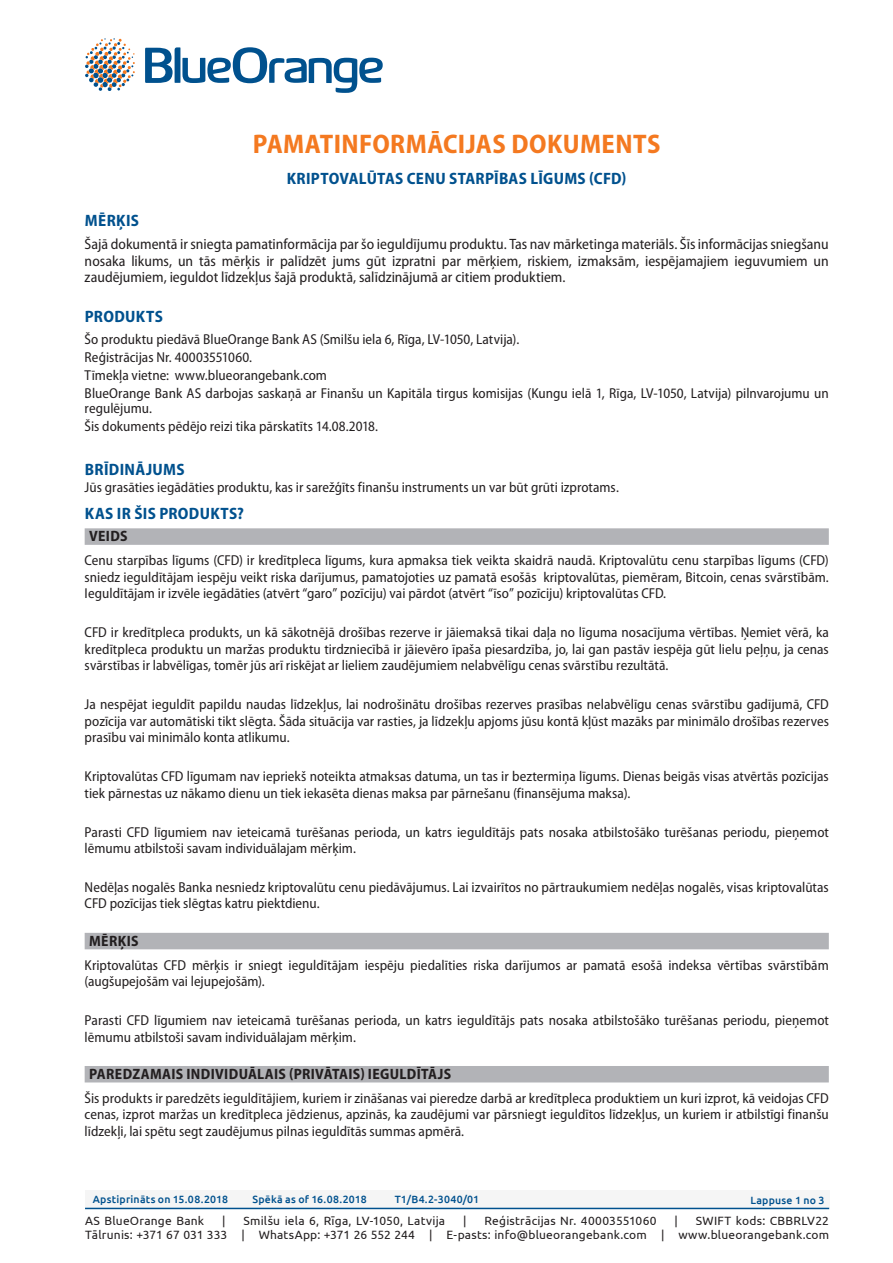
<style>
.page{position:relative;width:893px;height:1263px;background:#fff}
.page>*{position:absolute;margin:0;border:0;box-sizing:border-box;transform-origin:0 0}
.oranžais_vrksts{font:700 semi-condensed 27px "Myriad Pro";letter-spacing:.015em;color:#f47920}
.oranžais_vrksts-2{font:700 semi-condensed 16.5px "Myriad Pro";letter-spacing:.015em;color:#00518e}
.skaidrojumu_VR{font:700 semi-condensed 16.5px "Myriad Pro";letter-spacing:.02em;color:#00518e}
.pamattexts{font:700 semi-condensed 16.5px "Myriad Pro";letter-spacing:.02em;color:#00518e}
.pamattexts-2{font:semi-condensed 15px/16.5px "Myriad Pro";color:#231f20;text-align:justify}
.grafiku_vrksts{font:700 semi-condensed 15px "Myriad Pro";letter-spacing:.02em;color:#231f20}
.pamattexts-3{font:semi-condensed 14.4px/16.5px "Myriad Pro";color:#231f20}
.t1{font:12px/14.1px "Ubuntu";letter-spacing:.02em;color:#231f20;text-align:right}
.t2{font:500 10.5px "Ubuntu";letter-spacing:.02em;color:#00518e}
</style>
<div class="page">
<div style="left:85px;top:1191px;width:744px;height:17px;background:#f5f5f5"></div>
<hr style="left:85px;top:1208px;width:744px;height:1px;background:#00518e">
<svg style="left:145px;top:47px;width:238px;height:46px"></svg>
<svg style="left:85px;top:38px;width:50px;height:53px"></svg>
<div style="left:85px;top:528px;width:744px;height:17px;background:#b2b3b7"></div>
<div style="left:85px;top:933px;width:744px;height:16px;background:#b2b3b7"></div>
<div style="left:85px;top:1066px;width:744px;height:16px;background:#b2b3b7"></div>
<p class="oranžais_vrksts" style="left:253px;top:126px;width:409px">PAMATINFORMĀCIJAS DOKUMENTS</p>
<p class="oranžais_vrksts-2" style="left:287px;top:168px;width:341px">KRIPTOVALŪTAS CENU STARPĪBAS LĪGUMS (CFD)</p>
<p class="skaidrojumu_VR" style="left:85px;top:209px;width:56px">MĒRĶIS</p>
<p class="pamattexts-2" style="left:85px;top:236px;width:746px">Šajā dokumentā ir sniegta pamatinformācija par šo ieguldījumu produktu. Tas nav mārketinga materiāls. Šīs informācijas sniegšanu nosaka likums, un tās mērķis ir palīdzēt jums gūt izpratni par mērķiem, riskiem, izmaksām, iespējamajiem ieguvumiem un zaudējumiem, ieguldot līdzekļus šajā produktā, salīdzinājumā ar citiem produktiem.</p>
<p class="skaidrojumu_VR" style="left:85px;top:305px;width:80px">PRODUKTS</p>
<p class="pamattexts-3" style="left:85px;top:330px;width:436px">Šo produktu piedāvā BlueOrange Bank AS (Smilšu iela 6, Rīga, LV-1050, Latvija).</p>
<p class="pamattexts-3" style="left:85px;top:348px;width:169px">Reģistrācijas Nr. 40003551060.</p>
<p class="pamattexts-3" style="left:85px;top:366px;width:244px">Tīmekļa vietne: www.blueorangebank.com</p>
<p class="pamattexts-3" style="left:85px;top:385px;width:746px;line-height:15px">BlueOrange Bank AS darbojas saskaņā ar Finanšu un Kapitāla tirgus komisijas (Kungu ielā 1, Rīga, LV-1050, Latvija) pilnvarojumu un regulējumu.</p>
<p class="pamattexts-3" style="left:85px;top:417px;width:295px">Šis dokuments pēdējo reizi tika pārskatīts 14.08.2018.</p>
<p class="pamattexts" style="left:85px;top:459px;width:101px">BRĪDINĀJUMS</p>
<p class="pamattexts-3" style="left:85px;top:479px;width:536px">Jūs grasāties iegādāties produktu, kas ir sarežģīts finanšu instruments un var būt grūti izprotams.</p>
<p class="skaidrojumu_VR" style="left:85px;top:503px;width:161px">KAS IR ŠIS PRODUKTS?</p>
<p class="grafiku_vrksts" style="left:89px;top:527px;width:40px">VEIDS</p>
<p class="pamattexts-3" style="left:85px;top:552px;width:746px;text-align:justify">Cenu starpības līgums (CFD) ir kredītpleca līgums, kura apmaksa tiek veikta skaidrā naudā. Kriptovalūtu cenu starpības līgums (CFD) sniedz ieguldītājam iespēju veikt riska darījumus, pamatojoties uz pamatā esošās kriptovalūtas, piemēram, Bitcoin, cenas svārstībām.<br>Ieguldītājam ir izvēle iegādāties (atvērt “garo” pozīciju) vai pārdot (atvērt “īso” pozīciju) kriptovalūtas CFD.</p>
<p class="pamattexts-3" style="left:85px;top:624px;width:746px;text-align:justify">CFD ir kredītpleca produkts, un kā sākotnējā drošības rezerve ir jāiemaksā tikai daļa no līguma nosacījuma vērtības. Ņemiet vērā, ka kredītpleca produktu un maržas produktu tirdzniecībā ir jāievēro īpaša piesardzība, jo, lai gan pastāv iespēja gūt lielu peļņu, ja cenas svārstības ir labvēlīgas, tomēr jūs arī riskējat ar lieliem zaudējumiem nelabvēlīgu cenas svārstību rezultātā.</p>
<p class="pamattexts-3" style="left:85px;top:696px;width:746px;text-align:justify">Ja nespējat ieguldīt papildu naudas līdzekļus, lai nodrošinātu drošības rezerves prasības nelabvēlīgu cenas svārstību gadījumā, CFD pozīcija var automātiski tikt slēgta. Šāda situācija var rasties, ja līdzekļu apjoms jūsu kontā kļūst mazāks par minimālo drošības rezerves prasību vai minimālo konta atlikumu.</p>
<p class="pamattexts-3" style="left:85px;top:768px;width:746px">Kriptovalūtas CFD līgumam nav iepriekš noteikta atmaksas datuma, un tas ir beztermiņa līgums. Dienas beigās visas atvērtās pozīcijas tiek pārnestas uz nākamo dienu un tiek iekasēta dienas maksa par pārnešanu (finansējuma maksa).</p>
<p class="pamattexts-3" style="left:85px;top:823px;width:746px">Parasti CFD līgumiem nav ieteicamā turēšanas perioda, un katrs ieguldītājs pats nosaka atbilstošāko turēšanas periodu, pieņemot lēmumu atbilstoši savam individuālajam mērķim.</p>
<p class="pamattexts-3" style="left:85px;top:879px;width:746px">Nedēļas nogalēs Banka nesniedz kriptovalūtu cenu piedāvājumus. Lai izvairītos no pārtraukumiem nedēļas nogalēs, visas kriptovalūtas<br>CFD pozīcijas tiek slēgtas katru piektdienu.</p>
<p class="grafiku_vrksts" style="left:89px;top:931px;width:51px">MĒRĶIS</p>
<p class="pamattexts-3" style="left:85px;top:956px;width:746px">Kriptovalūtas CFD mērķis ir sniegt ieguldītājam iespēju piedalīties riska darījumos ar pamatā esošā indeksa vērtības svārstībām (augšupejošām vai lejupejošām).</p>
<p class="pamattexts-3" style="left:85px;top:1012px;width:746px">Parasti CFD līgumiem nav ieteicamā turēšanas perioda, un katrs ieguldītājs pats nosaka atbilstošāko turēšanas periodu, pieņemot lēmumu atbilstoši savam individuālajam mērķim.</p>
<p class="grafiku_vrksts" style="left:89px;top:1064px;width:364px">PAREDZAMAIS INDIVIDUĀLAIS (PRIVĀTAIS) IEGULDĪTĀJS</p>
<p class="pamattexts-3" style="left:85px;top:1089px;width:746px;text-align:justify">Šis produkts ir paredzēts ieguldītājiem, kuriem ir zināšanas vai pieredze darbā ar kredītpleca produktiem un kuri izprot, kā veidojas CFD cenas, izprot maržas un kredītpleca jēdzienus, apzinās, ka zaudējumi var pārsniegt ieguldītos līdzekļus, un kuriem ir atbilstīgi finanšu līdzekļi, lai spētu segt zaudējumus pilnas ieguldītās summas apmērā.</p>
<p class="t2" style="left:93px;top:1193px;width:137px">Apstiprināts on 15.08.2018</p>
<p class="t2" style="left:252px;top:1193px;width:116px">Spēkā as of 16.08.2018</p>
<p class="t2" style="left:395px;top:1193px;width:86px">T1/B4.2-3040/01</p>
<p class="t2" style="left:750px;top:1193px;width:76px">Lappuse 1 no 3</p>
<p class="t1" style="left:85px;top:1213px;width:121px">AS BlueOrange Bank</p>
<p class="t1" style="left:222px;top:1213px;width:5px">|</p>
<p class="t1" style="left:244px;top:1213px;width:203px">Smilšu iela 6, Rīga, LV-1050, Latvija</p>
<p class="t1" style="left:463px;top:1213px;width:5px">|</p>
<p class="t1" style="left:484px;top:1213px;width:174px">Reģistrācijas Nr. 40003551060</p>
<p class="t1" style="left:674px;top:1213px;width:5px">|</p>
<p class="t1" style="left:85px;top:1213px;width:746px">SWIFT kods: CBBRLV22<br>Tālrunis: +371 67 031 333 | WhatsApp: +371 26 552 244 | E-pasts: info@blueorangebank.com | www.blueorangebank.com</p>
</div>
